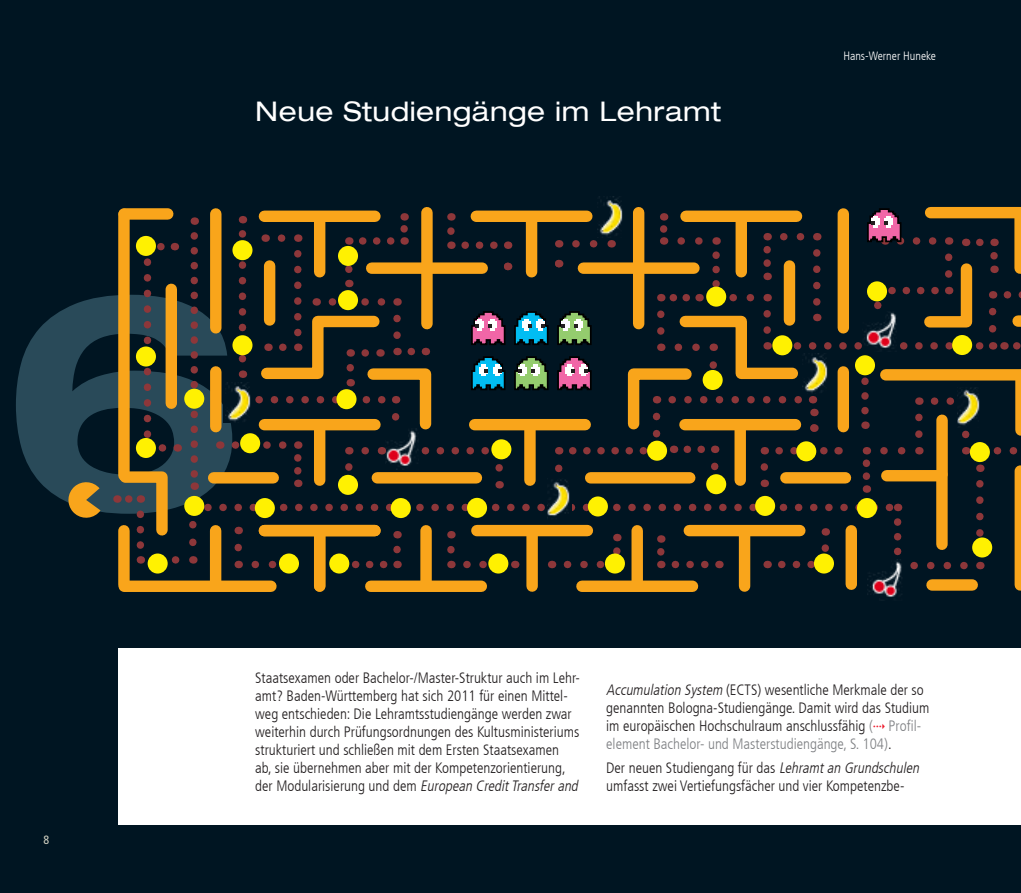
<style>
.page{position:relative;width:1021px;height:893px;background:#fff}
.page>*{position:absolute;margin:0;border:0;box-sizing:border-box;transform-origin:0 0}
.t1{font:700 expanded 300px "Helvetica Neue LT Com";color:#294a59}
.t2{font:expanded 27px "Helvetica Neue LT Com";letter-spacing:.02em;color:#fff}
.t3{font:300 condensed 15px/18px "Frutiger LT Com";color:#231f20}
.t4{font:300 condensed 12px "Frutiger LT Com";color:#fff}
.t5{font:condensed 12px "Frutiger LT Com";color:#d2d1c2}
.s1{font-style:italic}
.s2{color:#808285}
.s3{font-family:"Adobe Myungjo Std";font-weight:500;font-stretch:normal;font-size:12px;color:#ee1b2d}
</style>
<div class="page">
<div style="left:0;top:0;width:1020px;height:893px;background:#001522"></div>
<div style="left:118px;top:648px;width:902px;height:177px;background:#fff"></div>
<svg style="left:68px;top:482px;width:32px;height:36px"></svg>
<div style="left:420px;top:531px;width:12px;height:53px;background:#f9a51b"></div>
<div style="left:371px;top:581px;width:110px;height:11px;background:#f9a51b"></div>
<div style="left:631px;top:531px;width:12px;height:53px;background:#f9a51b"></div>
<div style="left:582px;top:581px;width:110px;height:11px;background:#f9a51b"></div>
<div style="left:845px;top:531px;width:12px;height:53px;background:#f9a51b"></div>
<div style="left:314px;top:533px;width:11px;height:53px;background:#f9a51b"></div>
<div style="left:526px;top:533px;width:12px;height:53px;background:#f9a51b"></div>
<div style="left:738px;top:533px;width:12px;height:53px;background:#f9a51b"></div>
<div style="left:210px;top:531px;width:11px;height:53px;background:#f9a51b"></div>
<div style="left:118px;top:531px;width:12px;height:53px;background:#f9a51b"></div>
<div style="left:124px;top:581px;width:147px;height:11px;background:#f9a51b"></div>
<div style="left:124px;top:208px;width:44px;height:12px;background:#f9a51b"></div>
<div style="left:1014px;top:471px;width:6px;height:114px;background:#f9a51b"></div>
<div style="left:932px;top:579px;width:40px;height:12px;background:#f9a51b"></div>
<div style="left:118px;top:214px;width:12px;height:261px;background:#f9a51b"></div>
<svg style="left:114px;top:236px;width:84px;height:328px"></svg>
<div style="left:605px;top:553px;width:20px;height:20px;background:#fff101;border-radius:50%"></div>
<div style="left:488px;top:553px;width:20px;height:20px;background:#fff101;border-radius:50%"></div>
<div style="left:814px;top:553px;width:20px;height:20px;background:#fff101;border-radius:50%"></div>
<div style="left:148px;top:553px;width:20px;height:20px;background:#fff101;border-radius:50%"></div>
<div style="left:279px;top:553px;width:20px;height:20px;background:#fff101;border-radius:50%"></div>
<div style="left:329px;top:553px;width:20px;height:20px;background:#fff101;border-radius:50%"></div>
<div style="left:184px;top:496px;width:20px;height:20px;background:#fff101;border-radius:50%"></div>
<div style="left:184px;top:389px;width:20px;height:20px;background:#fff101;border-radius:50%"></div>
<div style="left:136px;top:236px;width:20px;height:20px;background:#fff101;border-radius:50%"></div>
<svg style="left:208px;top:207px;width:813px;height:362px"></svg>
<div style="left:136px;top:346px;width:20px;height:20px;background:#fff101;border-radius:50%"></div>
<div style="left:136px;top:438px;width:20px;height:20px;background:#fff101;border-radius:50%"></div>
<img style="left:867px;top:559px;width:39px;height:38px">
<div style="left:800px;top:353px;width:29px;height:41px;background:#001522"></div>
<img style="left:802px;top:353px;width:26px;height:40px">
<div style="left:595px;top:197px;width:29px;height:40px;background:#001522"></div>
<img style="left:597px;top:198px;width:26px;height:38px">
<img style="left:386px;top:429px;width:32px;height:40px">
<div style="left:223px;top:382px;width:30px;height:41px;background:#001522"></div>
<img style="left:225px;top:382px;width:26px;height:40px">
<div style="left:547px;top:478px;width:25px;height:41px;background:#001522"></div>
<img style="left:547px;top:480px;width:23px;height:38px">
<img style="left:862px;top:311px;width:35px;height:40px">
<img style="left:957px;top:387px;width:23px;height:40px">
<h2 class="t2" style="left:255px;top:95px;width:467px">Neue Studiengänge im Lehramt</h2>
<p class="t4" style="left:843px;top:49px;width:94px">Hans-Werner Huneke</p>
<h1 class="t1" style="left:0;top:205px;width:246px">6</h1>
<p class="t5" style="left:44px;top:832px;width:7px">8</p>
<p class="t3" style="left:255px;top:669px;width:327px">Staatsexamen oder Bachelor-/Master-Struktur auch im Lehr&shy;amt? Baden-Württemberg hat sich 2011 für einen Mittel&shy;weg entschieden: Die Lehramtsstudiengänge werden zwar weiterhin durch Prüfungsordnungen des Kultusministeriums strukturiert und schließen mit dem Ersten Staatsexamen<br>ab, sie übernehmen aber mit der Kompetenzorientierung,<br>d e r M o d u l a r i s i e r u n g u n d d e m <span class="s1">European CreditTransferand</span></p>
<p class="t3" style="left:606px;top:680px;width:325px"><span class="s1">Accumulation System</span> (ECTS) wesentliche Merkmale der so genannten Bologna-Studiengänge. Damit wird das Studium im europäischen Hochschulraum anschlussfähig <span class="s2">(</span><span class="s3">⇢</span> <span class="s2">Profil&shy;element Bachelor- und Masterstudiengänge, S. 104)</span>.</p>
<p class="t3" style="left:606px;top:759px;width:317px">Der neuen Studiengang für das <span class="s1">Lehramtan Grundschulen </span>umfasst zwei Vertiefungsfächer und vier Kompetenzbe-</p>
</div>
